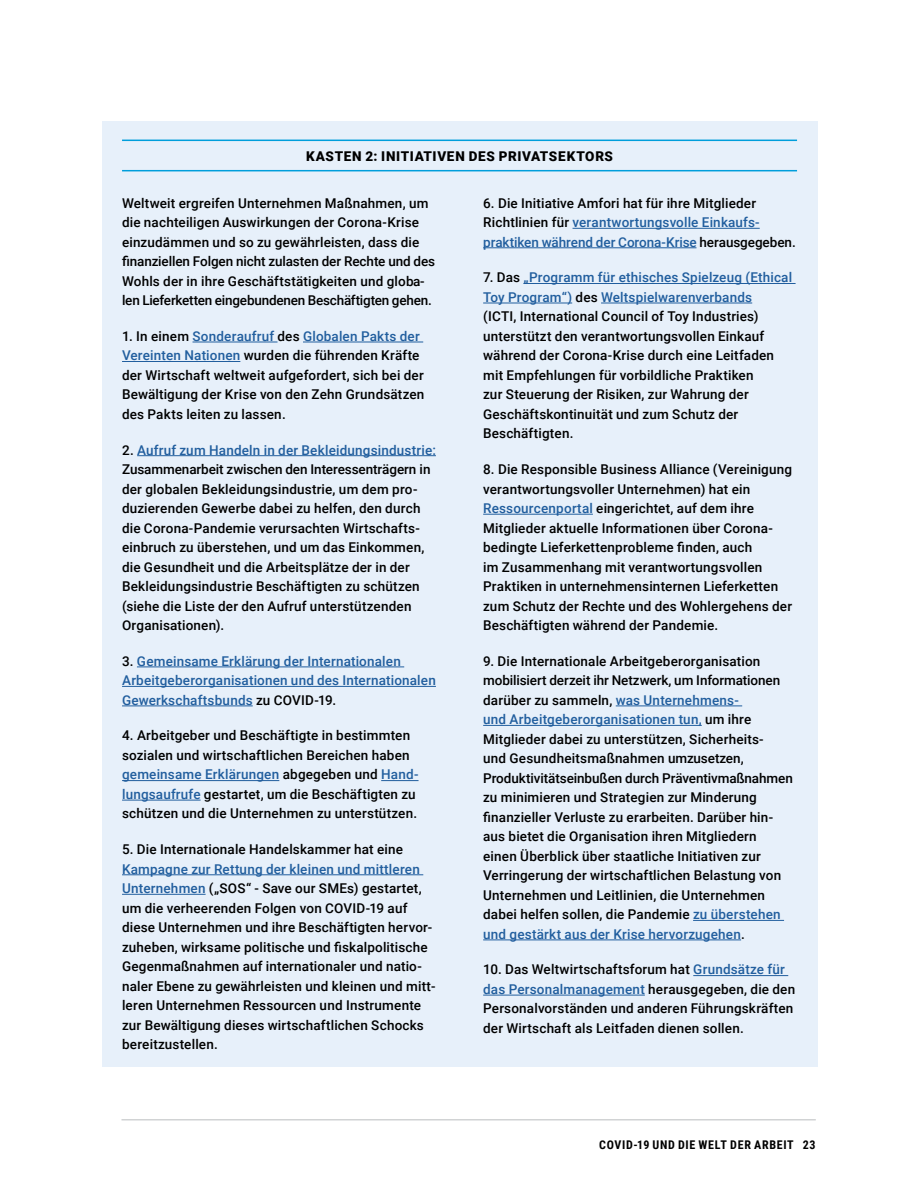
<style>
.page{position:relative;width:918px;height:1188px;background:#fff}
.page>*{position:absolute;margin:0;border:0;box-sizing:border-box;transform-origin:0 0}
.t1{font:500 13.5px/19.5px "Roboto";letter-spacing:.01em;color:#000}
.t2{font:500 13.5px/19.5px "Roboto";letter-spacing:.015em;color:#215e9e}
.t3{font:900 13.5px "Roboto";letter-spacing:.05em;color:#000}
.t4{font:700 12px "Roboto Condensed";letter-spacing:.06em;color:#000}
.s1{color:#215e9e}
.s2{color:#000}
</style>
<div class="page">
<hr style="left:122px;top:1119px;width:694px;height:1px;background:#d1d3d4">
<div style="left:102px;top:121px;width:716px;height:945px;background:#e7f0fa"></div>
<hr style="left:122px;top:140px;width:675px;height:1px;background:#009edb">
<hr style="left:122px;top:170px;width:675px;height:1px;background:#009edb">
<hr style="left:193px;top:342px;width:85px;height:1px;background:#215e9e">
<hr style="left:303px;top:342px;width:120px;height:1px;background:#215e9e">
<hr style="left:122px;top:361px;width:118px;height:1px;background:#215e9e">
<hr style="left:137px;top:455px;width:299px;height:1px;background:#215e9e">
<hr style="left:137px;top:667px;width:267px;height:1px;background:#215e9e">
<hr style="left:122px;top:686px;width:314px;height:1px;background:#215e9e">
<hr style="left:122px;top:706px;width:131px;height:1px;background:#215e9e">
<hr style="left:122px;top:780px;width:157px;height:1px;background:#215e9e">
<hr style="left:381px;top:780px;width:38px;height:1px;background:#215e9e">
<hr style="left:122px;top:800px;width:79px;height:1px;background:#215e9e">
<hr style="left:122px;top:874px;width:301px;height:1px;background:#215e9e">
<hr style="left:122px;top:894px;width:84px;height:1px;background:#215e9e">
<hr style="left:573px;top:228px;width:187px;height:1px;background:#215e9e">
<hr style="left:483px;top:247px;width:214px;height:1px;background:#215e9e">
<hr style="left:524px;top:283px;width:272px;height:1px;background:#215e9e">
<hr style="left:483px;top:303px;width:89px;height:1px;background:#215e9e">
<hr style="left:601px;top:303px;width:151px;height:1px;background:#215e9e">
<hr style="left:483px;top:514px;width:110px;height:1px;background:#215e9e">
<hr style="left:616px;top:706px;width:126px;height:1px;background:#215e9e">
<hr style="left:483px;top:725px;width:219px;height:1px;background:#215e9e">
<hr style="left:693px;top:920px;width:91px;height:1px;background:#215e9e">
<hr style="left:483px;top:940px;width:258px;height:1px;background:#215e9e">
<hr style="left:693px;top:975px;width:95px;height:1px;background:#215e9e">
<hr style="left:483px;top:995px;width:162px;height:1px;background:#215e9e">
<p class="t3" style="left:306px;top:147px;width:309px">KASTEN 2: INITIATIVEN DES PRIVATSEKTORS</p>
<p class="t1" style="left:122px;top:193px;width:315px">Weltweit ergreifen Unternehmen Maßnahmen, um die nachteiligen Auswirkungen der Corona-Krise einzudämmen und so zu gewährleisten, dass die finanziellen Folgen nicht zulasten der Rechte und des Wohls der in ihre Geschäftstätigkeiten und globa&shy;len Lieferketten eingebundenen Beschäftigten gehen.</p>
<p class="t1" style="left:122px;top:326px;width:304px">1. In einem <span class="s1">Sonderaufruf</span> des <span class="s1">Globalen Pakts der Vereinten Nationen</span> wurden die führenden Kräfte der Wirtschaft weltweit aufgefordert, sich bei der Bewältigung der Krise von den Zehn Grundsätzen des Pakts leiten zu lassen.</p>
<p class="t1" style="left:122px;top:440px;width:315px">2. <span class="s1">Aufruf zum Handeln in der Bekleidungsindustrie:<br></span>Zusammenarbeit zwischen den Interessenträgern in der globalen Bekleidungsindustrie, um dem pro&shy;duzierenden Gewerbe dabei zu helfen, den durch die Corona-Pandemie verursachten Wirtschafts&shy;einbruch zu überstehen, und um das Einkommen, die Gesundheit und die Arbeitsplätze der in der Bekleidungsindustrie Beschäftigten zu schützen (siehe die Liste der den Aufruf unterstützenden Organisationen).</p>
<p class="t2" style="left:122px;top:651px;width:315px"><span class="s2">3.</span> Gemeinsame Erklärung der Internationalen<br>Arbeitgeberorganisationen und des Internationalen<br>Gewerkschaftsbunds <span class="s2">zu COVID-19.</span></p>
<p class="t1" style="left:122px;top:725px;width:298px">4. Arbeitgeber und Beschäftigte in bestimmten sozialen und wirtschaftlichen Bereichen haben <span class="s1">gemeinsame Erklärungen</span> abgegeben und <span class="s1">Hand&shy;lungsaufrufe</span> gestartet, um die Beschäftigten zu schützen und die Unternehmen zu unterstützen.</p>
<p class="t1" style="left:122px;top:839px;width:283px">5. Die Internationale Handelskammer hat eine</p>
<p class="t1" style="left:122px;top:859px;width:315px"><span class="s1">Kampagne zur Rettung der kleinen und mittleren Unternehmen</span> („SOS“ - Save our SMEs) gestartet, um die verheerenden Folgen von COVID-19 auf diese Unternehmen und ihre Beschäftigten hervor&shy;zuheben, wirksame politische und fiskalpolitische Gegenmaßnahmen auf internationaler und natio&shy;naler Ebene zu gewährleisten und kleinen und mitt&shy;leren Unternehmen Ressourcen und Instrumente zur Bewältigung dieses wirtschaftlichen Schocks bereitzustellen.</p>
<p class="t1" style="left:483px;top:193px;width:314px">6. Die Initiative Amfori hat für ihre Mitglieder<br>Richtlinien für <span class="s1">verantwortungsvolle Einkaufs&shy;praktiken während der Corona-Krise</span> herausgegeben.</p>
<p class="t1" style="left:483px;top:267px;width:311px">7. Das <span class="s1">„Programm für ethisches Spielzeug (Ethical Toy Program“)</span> des <span class="s1">Weltspielwarenverbands<br></span>(ICTI, International Council of Toy Industries) unterstützt den verantwortungsvollen Einkauf während der Corona-Krise durch eine Leitfaden mit Empfehlungen für vorbildliche Praktiken<br>zur Steuerung der Risiken, zur Wahrung der Geschäftskontinuität und zum Schutz der Beschäftigten.</p>
<p class="t1" style="left:483px;top:459px;width:311px">8. Die Responsible Business Alliance (Vereinigung verantwortungsvoller Unternehmen) hat ein <span class="s1">Ressourcenportal</span> eingerichtet, auf dem ihre Mitglieder aktuelle Informationen über Corona&shy;bedingte Lieferkettenprobleme finden, auch<br>im Zusammenhang mit verantwortungsvollen Praktiken in unternehmensinternen Lieferketten zum Schutz der Rechte und des Wohlergehens der Beschäftigten während der Pandemie.</p>
<p class="t1" style="left:483px;top:651px;width:311px">9. Die Internationale Arbeitgeberorganisation mobilisiert derzeit ihr Netzwerk, um Informationen darüber zu sammeln, <span class="s1">was Unternehmens-<br>und Arbeitgeberorganisationen tun,</span> um ihre Mitglieder dabei zu unterstützen, Sicherheits-<br>und Gesundheitsmaßnahmen umzusetzen, Produktivitätseinbußen durch Präventivmaßnahmen zu minimieren und Strategien zur Minderung finanzieller Verluste zu erarbeiten. Darüber hin&shy;aus bietet die Organisation ihren Mitgliedern einen Überblick über staatliche Initiativen zur Verringerung der wirtschaftlichen Belastung von Unternehmen und Leitlinien, die Unternehmen dabei helfen sollen, die Pandemie <span class="s1">zu überstehen und gestärkt aus der Krise hervorzugehen</span>.</p>
<p class="t1" style="left:483px;top:959px;width:314px">10. Das Weltwirtschaftsforum hat <span class="s1">Grundsätze für das Personalmanagement</span> herausgegeben, die den Personalvorständen und anderen Führungskräften der Wirtschaft als Leitfaden dienen sollen.</p>
<p class="t4" style="left:599px;top:1136px;width:218px">COVID-19 UND DIE WELT DER ARBEIT 23</p>
</div>
